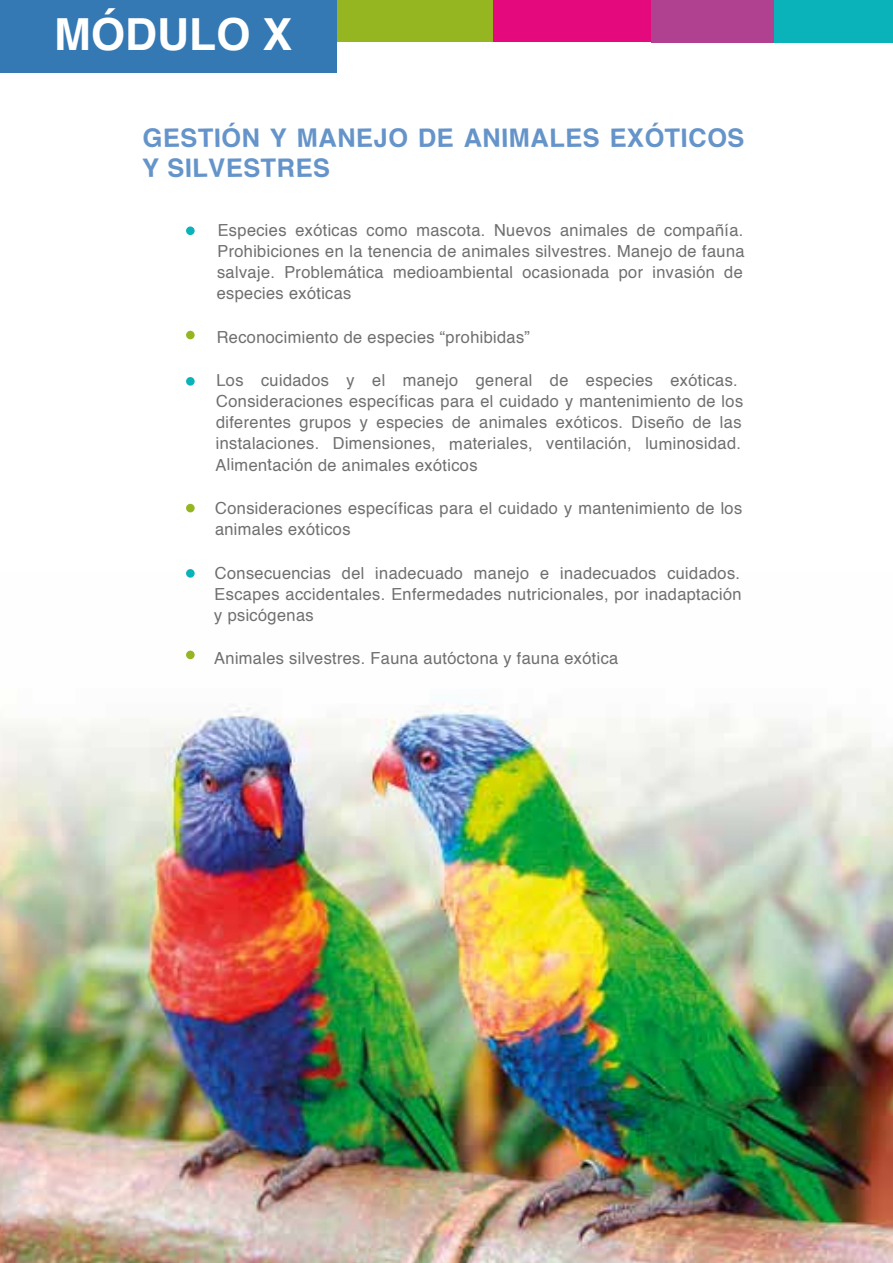
<style>
.page{position:relative;width:893px;height:1263px;background:#fff}
.page>*{position:absolute;margin:0;border:0;box-sizing:border-box;transform-origin:0 0}
.t1{font:700 44.25px "Helvetica";color:#fff}
.t2{font:700 25.5px/26.1px "Helvetica";color:#6594ca}
.t3{font:16.5px/21px "Helvetica";color:#706f6f}
</style>
<div class="page">
<img style="left:0;top:650px;width:893px;height:613px">
<div style="left:186px;top:226px;width:9px;height:9px;background:#0ab3ba;border-radius:50%"></div>
<div style="left:186px;top:331px;width:9px;height:8px;background:#95b621;border-radius:50%"></div>
<div style="left:186px;top:504px;width:9px;height:8px;background:#95b621;border-radius:50%"></div>
<div style="left:186px;top:651px;width:9px;height:8px;background:#95b621;border-radius:50%"></div>
<div style="left:186px;top:377px;width:9px;height:9px;background:#0ab3ba;border-radius:50%"></div>
<div style="left:186px;top:569px;width:9px;height:9px;background:#0ab3ba;border-radius:50%"></div>
<div style="left:772px;top:0;width:121px;height:42px;background:#0ab3ba"></div>
<div style="left:328px;top:0;width:173px;height:42px;background:#95b621"></div>
<div style="left:493px;top:0;width:173px;height:42px;background:#e5097e"></div>
<div style="left:652px;top:0;width:122px;height:42px;background:#b04191"></div>
<div style="left:0;top:0;width:337px;height:73px;background:#3479b3"></div>
<h1 class="t1" style="left:54px;top:-1px;width:240px">MÓDULO X</h1>
<h2 class="t2" style="left:142px;top:131px;width:604px;rotate:-1deg">GESTIÓN Y MANEJO DE ANIMALES EXÓTICOS<br>Y SILVESTRES</h2>
<p class="t3" style="left:216px;top:225px;width:529px;text-align:justify;rotate:-1deg">Especies exóticas como mascota. Nuevos animales de compañía.<br>Prohibiciones en la tenencia de animales silvestres. Manejo de fauna salvaje. Problemática medioambiental ocasionada por invasión de</p>
<p class="t3" style="left:217px;top:284px;width:136px;rotate:-1deg">especies exóticas</p>
<p class="t3" style="left:216px;top:330px;width:315px;rotate:-1deg">Reconocimiento de especies “prohibidas”</p>
<p class="t3" style="left:214px;top:375px;width:530px;rotate:-1deg">Los cuidados y el manejo general de especies exóticas.<br>Consideraciones específicas para el cuidado y mantenimiento de los diferentes grupos y especies de animales exóticos. Diseño de las instalaciones. Dimensiones, materiales, ventilación, luminosidad.</p>
<p class="t3" style="left:215px;top:457px;width:264px;rotate:-1deg">Alimentación de animales exóticos</p>
<p class="t3" style="left:214px;top:504px;width:529px;line-height:18px;rotate:-1deg">Consideraciones específicas para el cuidado y mantenimiento de los animales exóticos</p>
<p class="t3" style="left:214px;top:567px;width:528px;rotate:-1deg">Consecuencias del inadecuado manejo e inadecuados cuidados.<br>Escapes accidentales. Enfermedades nutricionales, por inadaptación</p>
<p class="t3" style="left:214px;top:606px;width:101px;rotate:-1deg">y psicógenas</p>
<p class="t3" style="left:214px;top:652px;width:406px;rotate:-1deg">Animales silvestres. Fauna autóctona y fauna exótica</p>
</div>
